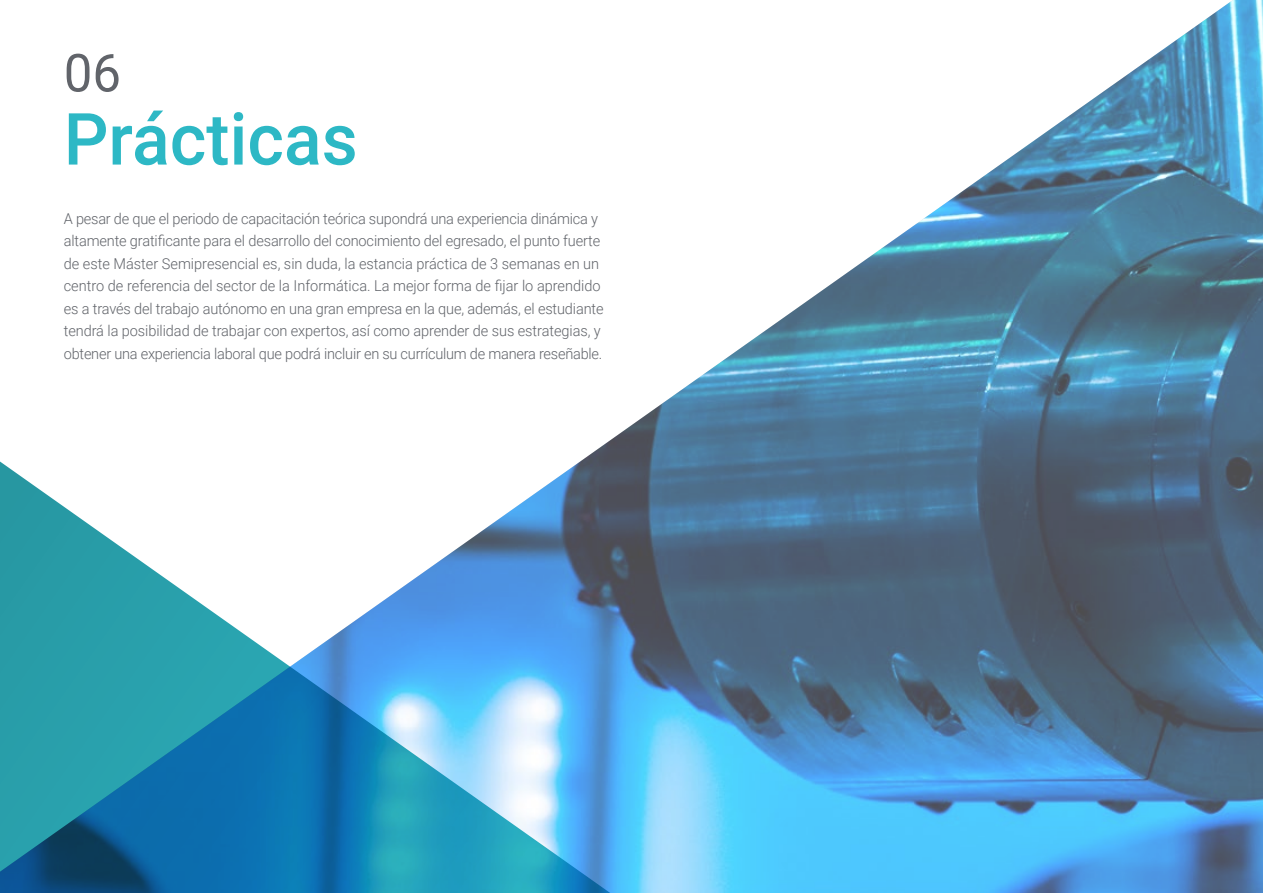
<style>
.page{position:relative;width:1263px;height:893px;background:#fff}
.page>*{position:absolute;margin:0;border:0;box-sizing:border-box;transform-origin:0 0}
.t1{font:500 72px "Roboto";color:#2db8c5}
.t2{font:52.5px "Roboto";color:#61646a}
.t3{font:300 15px/22.5px "Roboto";letter-spacing:-.01em;color:#61646a}
</style>
<div class="page">
<img style="left:602px;top:0;width:661px;height:893px">
<svg style="left:0;top:446px;width:640px;height:447px"></svg>
<h2 class="t2" style="left:64px;top:36px;width:59px">06</h2>
<h1 class="t1" style="left:64px;top:89px;width:295px">Prácticas</h1>
<p class="t3" style="left:64px;top:207px;width:541px">A pesar de que el periodo de capacitación teórica supondrá una experiencia dinámica y altamente gratificante para el desarrollo del conocimiento del egresado, el punto fuerte de este Máster Semipresencial es, sin duda, la estancia práctica de 3 semanas en un centro de referencia del sector de la Informática. La mejor forma de fijar lo aprendido es a través del trabajo autónomo en una gran empresa en la que, además, el estudiante tendrá la posibilidad de trabajar con expertos, así como aprender de sus estrategias, y obtener una experiencia laboral que podrá incluir en su currículum de manera reseñable.</p>
</div>
